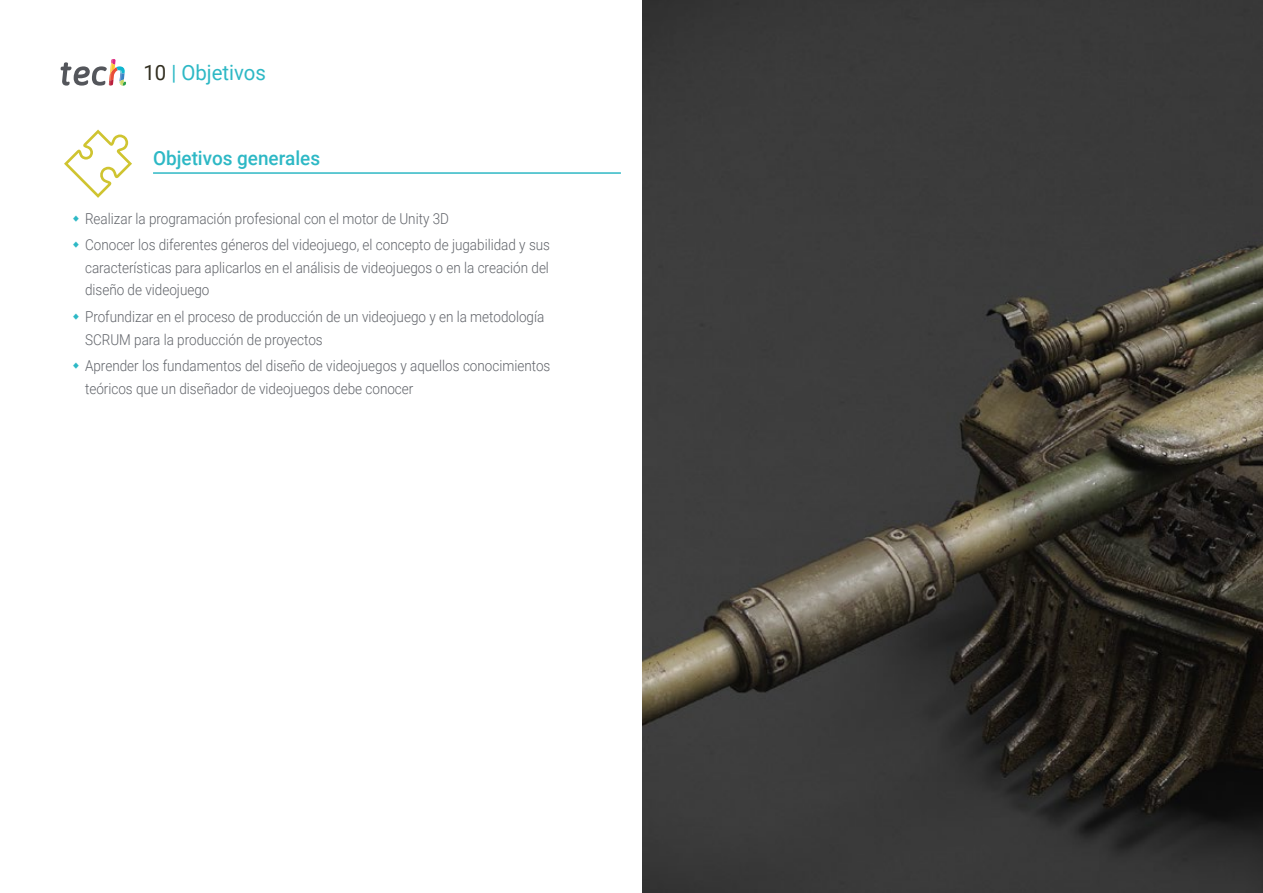
<style>
.page{position:relative;width:1263px;height:893px;background:#fff}
.page>*{position:absolute;margin:0;border:0;box-sizing:border-box;transform-origin:0 0}
.t1{font:21px "Roboto";color:#2db8c5}
.t2{font:500 19.5px "Roboto";color:#2db8c5}
.t3{font:300 15px/22.5px "Roboto";color:#61646a;scale:.9 1}
.s1{color:#312e20}
</style>
<div class="page">
<hr style="left:153px;top:173px;width:468px;height:1px;background:#2db8c5">
<svg style="left:64px;top:130px;width:68px;height:68px"></svg>
<img style="left:642px;top:0;width:621px;height:893px">
<svg style="left:61px;top:59px;width:65px;height:27px"></svg>
<h1 class="t1" style="left:144px;top:57px;width:124px"><span class="s1">10</span> | Objetivos</h1>
<h2 class="t2" style="left:153px;top:144px;width:169px">Objetivos generales</h2>
<p class="t3" style="left:85px;top:204px;width:518px;line-height:26.7px">Realizar la programación profesional con el motor de Unity 3D<br>Conocer los diferentes géneros del videojuego, el concepto de jugabilidad y sus</p>
<p class="t3" style="left:85px;top:256px;width:517px">características para aplicarlos en el análisis de videojuegos o en la creación del diseño de videojuego</p>
<p class="t3" style="left:85px;top:305px;width:512px">Profundizar en el proceso de producción de un videojuego y en la metodología<br>SCRUM para la producción de proyectos</p>
<p class="t3" style="left:85px;top:354px;width:519px">Aprender los fundamentos del diseño de videojuegos y aquellos conocimientos teóricos que un diseñador de videojuegos debe conocer</p>
</div>
